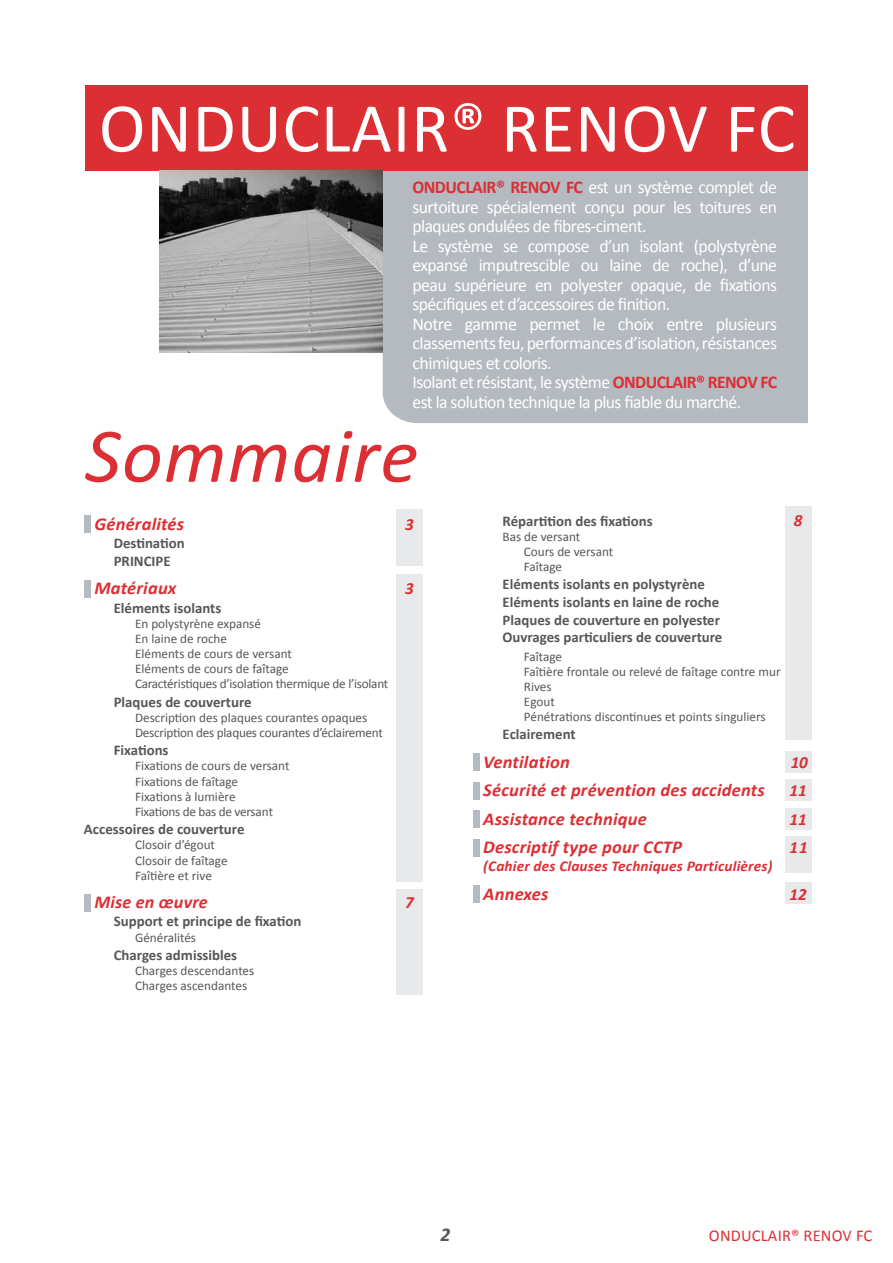
<style>
.page{position:relative;width:893px;height:1263px;background:#fff}
.page>*{position:absolute;margin:0;border:0;box-sizing:border-box;transform-origin:0 0}
.t1{font:italic 78px "Calibri";letter-spacing:.01em;color:#dc2f34}
.t2{font:70.5px "Calibri";letter-spacing:.01em;color:#fff}
.t3{font:italic 700 19.5px "Calibri";color:#575756}
.t4{font:italic 700 18.15px "Calibri";letter-spacing:.01em;color:#dc2f34}
.t5{font:18px/19.5px "Calibri";letter-spacing:-.03em;color:#fff}
.t6{font:italic 700 17.1px "Calibri";letter-spacing:.01em;color:#dc2f34}
.t7{font:16.5px "Calibri";letter-spacing:.01em;color:#dc2f34}
.t8{font:italic 700 15px "Calibri";letter-spacing:.01em;color:#dc2f34}
.t9{font:700 14.85px/17.9px "Calibri";color:#575756}
.t10{font:13.2px/15.1px "Calibri";color:#575756}
.t11{font:13.2px/15.1px "Calibri";letter-spacing:-.02em;color:#575756}
.s1{font-weight:700;color:#dc2f34}
</style>
<div class="page">
<div style="left:383px;top:171px;width:425px;height:252px;background:#b4babf"></div>
<div style="left:85px;top:86px;width:723px;height:85px;background:#dc2f34"></div>
<img style="left:159px;top:171px;width:224px;height:181px">
<div style="left:786px;top:506px;width:26px;height:234px;background:#e7e9eb"></div>
<div style="left:786px;top:751px;width:26px;height:21px;background:#e7e9eb"></div>
<div style="left:786px;top:779px;width:26px;height:22px;background:#e7e9eb"></div>
<div style="left:786px;top:808px;width:26px;height:22px;background:#e7e9eb"></div>
<div style="left:786px;top:882px;width:26px;height:22px;background:#e7e9eb"></div>
<div style="left:786px;top:836px;width:26px;height:37px;background:#e7e9eb"></div>
<div style="left:396px;top:509px;width:27px;height:57px;background:#e7e9eb"></div>
<div style="left:396px;top:574px;width:27px;height:307px;background:#e7e9eb"></div>
<div style="left:396px;top:890px;width:27px;height:105px;background:#e7e9eb"></div>
<div style="left:84px;top:516px;width:6px;height:17px;background:#b4babf"></div>
<div style="left:84px;top:580px;width:6px;height:17px;background:#b4babf"></div>
<div style="left:84px;top:894px;width:6px;height:17px;background:#b4babf"></div>
<div style="left:473px;top:754px;width:6px;height:17px;background:#b4babf"></div>
<div style="left:473px;top:782px;width:6px;height:17px;background:#b4babf"></div>
<div style="left:473px;top:811px;width:6px;height:17px;background:#b4babf"></div>
<div style="left:473px;top:839px;width:6px;height:17px;background:#b4babf"></div>
<div style="left:473px;top:885px;width:6px;height:17px;background:#b4babf"></div>
<h2 class="t2" style="left:99px;top:84px;width:698px">ONDUCLAIR® RENOV FC</h2>
<p class="t5" style="left:412px;top:178px;width:366px"><span class="s1">ONDUCLAIR® RENOV FC</span> est un système complet de surtoiture spécialement conçu pour les toitures en plaques ondulées de fibres-ciment.<br>Le système se compose d’un isolant (polystyrène expansé imputrescible ou laine de roche), d’une peau supérieure en polyester opaque, de fixations spécifiques et d’accessoires de finition.<br>Notre gamme permet le choix entre plusieurs classements feu, performances d’isolation, résistances chimiques et coloris.<br>Isolant et résistant, le système <span class="s1">ONDUCLAIR® RENOV FC </span>est la solution technique la plus fiable du marché.</p>
<h1 class="t1" style="left:85px;top:402px;width:335px">Sommaire</h1>
<p class="t4" style="left:94px;top:512px;width:91px">Généralités</p>
<p class="t6" style="left:405px;top:513px;width:10px">3</p>
<p class="t9" style="left:114px;top:534px;width:73px">Destination<br>PRINCIPE</p>
<p class="t4" style="left:94px;top:577px;width:84px">Matériaux</p>
<p class="t6" style="left:405px;top:578px;width:10px">3</p>
<p class="t9" style="left:114px;top:599px;width:109px">Eléments isolants</p>
<p class="t10" style="left:135px;top:616px;width:255px">En polystyrène expansé<br>En laine de roche<br>Eléments de cours de versant<br>Eléments de cours de faîtage<br>Caractéristiques d’isolation thermique de l’isolant</p>
<p class="t9" style="left:114px;top:693px;width:139px">Plaques de couverture</p>
<p class="t11" style="left:135px;top:710px;width:249px">Description des plaques courantes opaques<br>Description des plaques courantes d’éclairement</p>
<p class="t9" style="left:114px;top:741px;width:56px">Fixations</p>
<p class="t10" style="left:135px;top:758px;width:156px">Fixations de cours de versant<br>Fixations de faîtage<br>Fixations à lumière<br>Fixations de bas de versant</p>
<p class="t9" style="left:84px;top:820px;width:162px">Accessoires de couverture</p>
<p class="t10" style="left:135px;top:837px;width:94px">Closoir d’égout<br>Closoir de faîtage<br>Faîtière et rive</p>
<p class="t4" style="left:94px;top:891px;width:115px">Mise en œuvre</p>
<p class="t6" style="left:405px;top:892px;width:10px">7</p>
<p class="t9" style="left:114px;top:912px;width:189px">Support et principe de fixation</p>
<p class="t10" style="left:135px;top:930px;width:63px">Généralités</p>
<p class="t9" style="left:114px;top:946px;width:125px">Charges admissibles</p>
<p class="t10" style="left:135px;top:963px;width:121px">Charges descendantes<br>Charges ascendantes</p>
<p class="t9" style="left:503px;top:512px;width:152px">Répartition des fixations</p>
<p class="t6" style="left:794px;top:509px;width:10px">8</p>
<p class="t10" style="left:524px;top:529px;width:91px;text-indent:-21px">Bas de versant<br>Cours de versant<br>Faîtage</p>
<p class="t9" style="left:503px;top:575px;width:221px">Eléments isolants en polystyrène Eléments isolants en laine de roche Plaques de couverture en polyester Ouvrages particuliers de couverture</p>
<p class="t10" style="left:524px;top:649px;width:258px">Faîtage<br>Faîtière frontale ou relevé de faîtage contre mur<br>Rives<br>Egout<br>Pénétrations discontinues et points singuliers</p>
<p class="t9" style="left:503px;top:725px;width:75px">Eclairement</p>
<p class="t4" style="left:483px;top:750px;width:88px">Ventilation</p>
<p class="t6" style="left:791px;top:751px;width:19px">10</p>
<p class="t4" style="left:483px;top:779px;width:283px">Sécurité et prévention des accidents</p>
<p class="t6" style="left:789px;top:780px;width:19px">11</p>
<p class="t4" style="left:483px;top:807px;width:165px">Assistance technique</p>
<p class="t6" style="left:789px;top:808px;width:19px">11</p>
<p class="t4" style="left:483px;top:835px;width:200px">Descriptif type pour CCTP</p>
<p class="t6" style="left:789px;top:836px;width:20px">11</p>
<p class="t8" style="left:483px;top:857px;width:291px">(Cahier des Clauses Techniques Particulières)</p>
<p class="t4" style="left:483px;top:882px;width:67px">Annexes</p>
<p class="t6" style="left:789px;top:883px;width:19px">12</p>
<p class="t3" style="left:440px;top:1222px;width:11px">2</p>
<p class="t7" style="left:709px;top:1225px;width:165px">ONDUCLAIR® RENOV FC</p>
</div>
